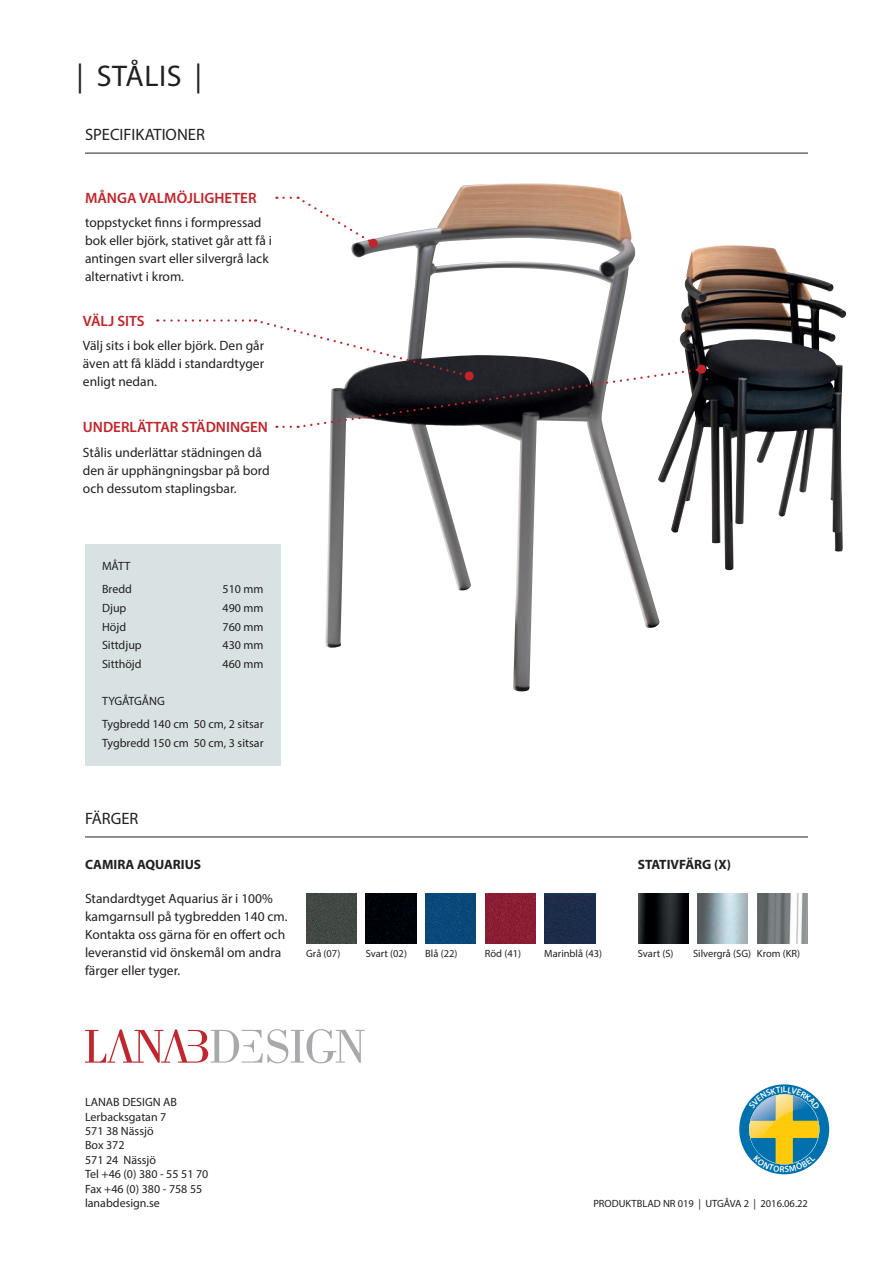
<style>
.page{position:relative;width:893px;height:1263px;background:#fff}
.page>*{position:absolute;margin:0;border:0;box-sizing:border-box;transform-origin:0 0}
.t1{font:30px "Myriad Pro";letter-spacing:.02em;color:#231f20}
.t2{font:16.5px "Myriad Pro";color:#231f20}
.t3{font:600 15px "Myriad Pro";color:#c32329}
.t4{font:13.5px/18px "Myriad Pro";color:#231f20}
.t5{font:700 13.5px "Myriad Pro";color:#231f20}
.t6{font:12px/14.4px "Myriad Pro";color:#231f20}
.t7{font:10.5px "Myriad Pro";color:#231f20}
</style>
<div class="page">
<img style="left:660px;top:245px;width:187px;height:325px">
<img style="left:325px;top:183px;width:335px;height:509px">
<svg style="left:85px;top:1029px;width:280px;height:34px"></svg>
<svg style="left:164px;top:319px;width:538px;height:109px"></svg>
<div style="left:697px;top:365px;width:9px;height:9px;background:#c32329;border-radius:50%"></div>
<svg style="left:283px;top:197px;width:91px;height:48px"></svg>
<div style="left:369px;top:239px;width:9px;height:9px;background:#c32329;border-radius:50%"></div>
<hr style="left:85px;top:153px;width:723px;height:1px;background:#231f20">
<div style="left:85px;top:544px;width:196px;height:221px;background:#d9e2e2"></div>
<hr style="left:85px;top:837px;width:723px;height:1px;background:#231f20">
<img style="left:638px;top:893px;width:51px;height:50px">
<img style="left:757px;top:893px;width:51px;height:50px">
<img style="left:697px;top:893px;width:51px;height:50px">
<img style="left:485px;top:893px;width:50px;height:50px">
<img style="left:425px;top:893px;width:51px;height:50px">
<div style="left:545px;top:893px;width:50px;height:50px;background:#1c2d4a"></div>
<img style="left:306px;top:893px;width:51px;height:51px">
<div style="left:366px;top:893px;width:50px;height:51px;background:#000309"></div>
<div style="left:739px;top:1084px;width:90px;height:90px;background:#0071ad;border-radius:50%"></div>
<svg style="left:748px;top:1086px;width:72px;height:86px"></svg>
<h1 class="t1" style="left:77px;top:58px;width:127px">| STÅLIS |</h1>
<p class="t2" style="left:85px;top:124px;width:121px">SPECIFIKATIONER</p>
<p class="t3" style="left:85px;top:188px;width:173px">MÅNGA VALMÖJLIGHETER</p>
<p class="t4" style="left:85px;top:213px;width:188px">toppstycket finns i formpressad bok eller björk, stativet går att få i antingen svart eller silvergrå lack alternativt i krom.</p>
<p class="t3" style="left:83px;top:311px;width:63px">VÄLJ SITS</p>
<p class="t4" style="left:83px;top:337px;width:183px;text-align:justify">Välj sits i bok eller björk. Den går även att få klädd i standardtyger enligt nedan.</p>
<p class="t3" style="left:83px;top:418px;width:187px">UNDERLÄTTAR STÄDNINGEN</p>
<p class="t4" style="left:83px;top:443px;width:188px">Stålis underlättar städningen då den är upphängningsbar på bord och dessutom staplingsbar.</p>
<p class="t6" style="left:102px;top:555px;width:31px;line-height:23px">MÅTT<br>Bredd</p>
<p class="t6" style="left:223px;top:582px;width:43px">510 mm</p>
<p class="t6" style="left:102px;top:600px;width:26px">Djup</p>
<p class="t6" style="left:223px;top:600px;width:43px">490 mm</p>
<p class="t6" style="left:102px;top:619px;width:26px">Höjd</p>
<p class="t6" style="left:223px;top:619px;width:43px">760 mm</p>
<p class="t6" style="left:102px;top:638px;width:41px">Sittdjup</p>
<p class="t6" style="left:223px;top:638px;width:43px">430 mm</p>
<p class="t6" style="left:102px;top:656px;width:41px">Sitthöjd</p>
<p class="t6" style="left:223px;top:656px;width:43px">460 mm</p>
<p class="t6" style="left:102px;top:689px;width:163px;line-height:23px">TYGÅTGÅNG<br>Tygbredd 140 cm 50 cm, 2 sitsar</p>
<p class="t6" style="left:102px;top:735px;width:163px">Tygbredd 150 cm 50 cm, 3 sitsar</p>
<p class="t2" style="left:85px;top:808px;width:55px">FÄRGER</p>
<p class="t5" style="left:85px;top:856px;width:118px">CAMIRA AQUARIUS</p>
<p class="t4" style="left:85px;top:889px;width:204px">Standardtyget Aquarius är i 100% kamgarnsull på tygbredden 140 cm.<br>Kontakta oss gärna för en offert och leveranstid vid önskemål om andra färger eller tyger.</p>
<p class="t7" style="left:306px;top:947px;width:36px">Grå (07)</p>
<p class="t7" style="left:366px;top:947px;width:43px">Svart (02)</p>
<p class="t7" style="left:425px;top:947px;width:34px">Blå (22)</p>
<p class="t7" style="left:485px;top:947px;width:38px">Röd (41)</p>
<p class="t7" style="left:544px;top:947px;width:59px">Marinblå (43)</p>
<p class="t5" style="left:638px;top:856px;width:95px">STATIVFÄRG (X)</p>
<p class="t7" style="left:638px;top:947px;width:37px">Svart (S)</p>
<p class="t7" style="left:693px;top:947px;width:108px">Silvergrå (SG) Krom (KR)</p>
<p class="t6" style="left:85px;top:1095px;width:125px">LANAB DESIGN AB<br>Lerbacksgatan 7<br>571 38 Nässjö<br>Box 372<br>571 24 Nässjö<br>Tel +46 (0) 380 - 55 51 70<br>Fax +46 (0) 380 - 758 55 lanabdesign.se</p>
<p class="t7" style="left:593px;top:1197px;width:216px">PRODUKTBLAD NR 019 | UTGÅVA 2 | 2016.06.22</p>
</div>
